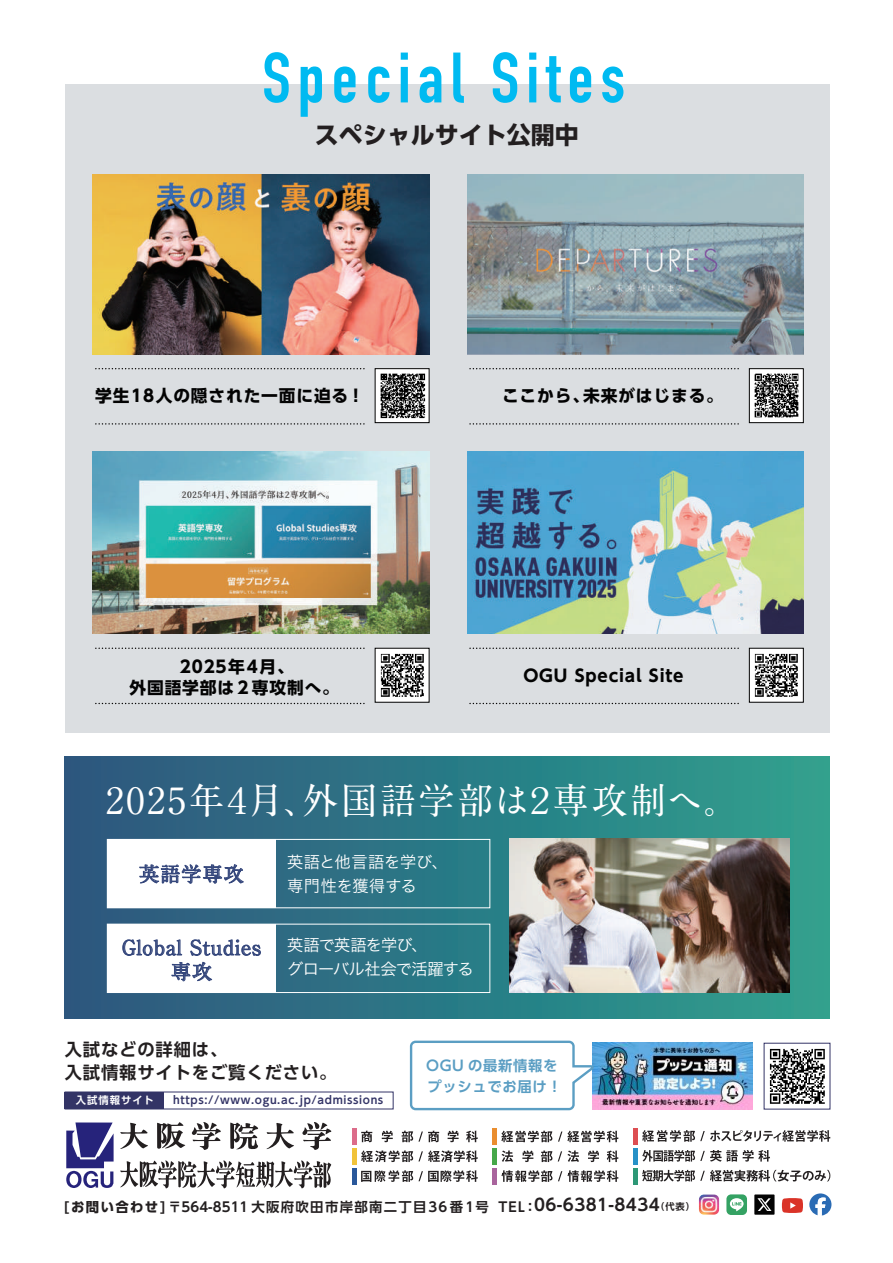
<style>
.page{position:relative;width:893px;height:1263px;background:#fff}
.page>*{position:absolute;margin:0;border:0;box-sizing:border-box;transform-origin:0 0}
.t1{font:700 70.05px "DIN Condensed";letter-spacing:.1em;color:#00baf1}
.t2{font:700 36.3px "A1 Mincho Std";letter-spacing:.07em;color:#fff}
.t3{font:700 24px "UD Shin Go Pr 6 N";color:#231f20}
.t4{font:700 20.25px/24.3px "A1 Mincho Std";letter-spacing:.04em;color:#35477c;text-align:center}
.t5{font:700 17.25px/23px "UD Shin Go Pr 6 N De";letter-spacing:.05em;color:#231f20}
.t6{font:700 16.8px/21px "UD Shin Go Pr 6 N";letter-spacing:.05em;color:#030303;text-align:center}
.t7{font:16.2px/23.9px "Hira Kaku Std W3";letter-spacing:-.035em;color:#fff}
.t8{font:16.2px/23.9px "Hira Kaku Std W3";letter-spacing:-.01em;color:#fff}
.t9{font:700 14.25px/20.7px "UD Shin Go Pr 6 N De";letter-spacing:.05em;color:#5b9ec3}
.t10{font:700 13.35px "UD Shin Go Pr 6 N De";letter-spacing:.1em;color:#231f20}
.t11{font:700 10.8px "UD Shin Go Pr 6 N De";letter-spacing:.06em;color:#333466}
.t12{font:700 10.35px "UD Shin Go Pr 6 N De";letter-spacing:.1em;color:#fff}
.s1{font-family:"UD Shin Go Pr 6 N"}
.s2{font-size:16.65px}
.s3{font-size:9.3px}
</style>
<div class="page">
<div style="left:65px;top:84px;width:764px;height:648px;background:#dbdee1"></div>
<div style="left:65px;top:756px;width:764px;height:262px;background:linear-gradient(to right,#2d567f,#30a08d)"></div>
<img style="left:510px;top:838px;width:279px;height:154px">
<div style="left:107px;top:839px;width:169px;height:69px;background:#fff"></div>
<div style="left:107px;top:925px;width:169px;height:68px;background:#fff"></div>
<div style="left:107px;top:839px;width:383px;height:69px;border:1px solid #fff"></div>
<svg style="left:139px;top:864px;width:105px;height:20px"></svg>
<div style="left:107px;top:924px;width:383px;height:69px;border:1px solid #fff"></div>
<svg style="left:122px;top:939px;width:139px;height:42px"></svg>
<div style="left:749px;top:368px;width:54px;height:55px;background:#fff"></div>
<svg style="left:361px;top:1131px;width:11px;height:11px"></svg>
<svg style="left:382px;top:1130px;width:11px;height:12px"></svg>
<svg style="left:402px;top:1131px;width:37px;height:11px"></svg>
<svg style="left:448px;top:1130px;width:11px;height:12px"></svg>
<svg style="left:466px;top:1131px;width:12px;height:11px"></svg>
<svg style="left:361px;top:1150px;width:117px;height:12px"></svg>
<svg style="left:361px;top:1170px;width:117px;height:12px"></svg>
<div style="left:352px;top:1168px;width:5px;height:17px;background:#2a589b"></div>
<div style="left:352px;top:1148px;width:5px;height:17px;background:#f1c33a"></div>
<div style="left:352px;top:1128px;width:5px;height:16px;background:#dc6c8a"></div>
<svg style="left:642px;top:1130px;width:188px;height:12px"></svg>
<svg style="left:642px;top:1150px;width:128px;height:11px"></svg>
<svg style="left:642px;top:1170px;width:188px;height:11px"></svg>
<div style="left:492px;top:1168px;width:5px;height:17px;background:#a9649d"></div>
<div style="left:492px;top:1148px;width:5px;height:17px;background:#46a849"></div>
<div style="left:492px;top:1128px;width:5px;height:16px;background:#ea8e2f"></div>
<div style="left:633px;top:1168px;width:5px;height:17px;background:#2d9876"></div>
<div style="left:633px;top:1148px;width:5px;height:17px;background:#2791c7"></div>
<div style="left:633px;top:1128px;width:5px;height:16px;background:#dd4e52"></div>
<svg style="left:501px;top:1130px;width:51px;height:12px"></svg>
<svg style="left:558px;top:1130px;width:60px;height:12px"></svg>
<svg style="left:501px;top:1150px;width:12px;height:12px"></svg>
<svg style="left:522px;top:1150px;width:11px;height:12px"></svg>
<svg style="left:541px;top:1150px;width:11px;height:12px"></svg>
<svg style="left:558px;top:1150px;width:21px;height:12px"></svg>
<svg style="left:588px;top:1150px;width:11px;height:12px"></svg>
<svg style="left:607px;top:1150px;width:11px;height:12px"></svg>
<svg style="left:501px;top:1170px;width:51px;height:12px"></svg>
<svg style="left:558px;top:1170px;width:60px;height:12px"></svg>
<div style="left:65px;top:1092px;width:99px;height:17px;background:#333466"></div>
<img style="left:377px;top:371px;width:50px;height:50px">
<div style="left:375px;top:368px;width:54px;height:55px;border:1px solid #030303"></div>
<svg style="left:95px;top:368px;width:269px;height:1px"></svg>
<svg style="left:95px;top:423px;width:269px;height:2px"></svg>
<img style="left:93px;top:175px;width:337px;height:179px">
<img style="left:754px;top:373px;width:45px;height:45px">
<div style="left:749px;top:368px;width:55px;height:55px;border:1px solid #030303"></div>
<svg style="left:469px;top:368px;width:269px;height:1px"></svg>
<svg style="left:469px;top:423px;width:269px;height:2px"></svg>
<img style="left:467px;top:175px;width:337px;height:179px">
<img style="left:377px;top:650px;width:50px;height:50px">
<svg style="left:95px;top:647px;width:269px;height:2px"></svg>
<svg style="left:95px;top:703px;width:269px;height:1px"></svg>
<img style="left:93px;top:451px;width:337px;height:183px">
<img style="left:751px;top:650px;width:51px;height:50px">
<div style="left:749px;top:648px;width:55px;height:54px;border:1px solid #030303"></div>
<img style="left:769px;top:1048px;width:56px;height:56px">
<svg style="left:469px;top:647px;width:269px;height:2px"></svg>
<svg style="left:469px;top:703px;width:269px;height:1px"></svg>
<img style="left:596px;top:1042px;width:156px;height:68px">
<img style="left:467px;top:451px;width:337px;height:183px">
<svg style="left:409px;top:1040px;width:187px;height:71px"></svg>
<img style="left:699px;top:1194px;width:20px;height:21px">
<svg style="left:754px;top:1194px;width:20px;height:21px"></svg>
<div style="left:726px;top:1194px;width:21px;height:21px;background:#34a263;border-radius:5px"></div>
<svg style="left:730px;top:1198px;width:14px;height:13px"></svg>
<svg style="left:782px;top:1198px;width:21px;height:15px"></svg>
<svg style="left:809px;top:1193px;width:22px;height:22px"></svg>
<svg style="left:66px;top:1122px;width:48px;height:66px"></svg>
<svg style="left:120px;top:1123px;width:28px;height:26px"></svg>
<svg style="left:157px;top:1122px;width:28px;height:27px"></svg>
<svg style="left:230px;top:1122px;width:28px;height:27px"></svg>
<svg style="left:192px;top:1122px;width:29px;height:28px"></svg>
<svg style="left:267px;top:1123px;width:27px;height:26px"></svg>
<svg style="left:302px;top:1122px;width:29px;height:28px"></svg>
<svg style="left:120px;top:1160px;width:211px;height:28px"></svg>
<h1 class="t1" style="left:262px;top:37px;width:364px">Special Sites</h1>
<h3 class="t3" style="left:315px;top:115px;width:265px">スペシャルサイト公開中</h3>
<p class="t6" style="left:95px;top:385px;width:271px">学生18人の隠された一面に迫る！</p>
<p class="t6" style="left:502px;top:384px;width:222px">ここから、未来がはじまる。</p>
<p class="t6" style="left:130px;top:655px;width:211px">2025年4月、<br>外国語学部は 2 専攻制へ。</p>
<p class="t6" style="left:523px;top:665px;width:162px">OGU Special Site</p>
<h2 class="t2" style="left:106px;top:771px;width:635px">2025年４月、外国語学部は２専攻制へ。</h2>
<p class="t4" style="left:139px;top:859px;width:106px">英語学専攻</p>
<p class="t8" style="left:287px;top:849px;width:162px">英語と他言語を学び、専門性を獲得する</p>
<p class="t4" style="left:122px;top:932px;width:140px">Global Studies専攻</p>
<p class="t7" style="left:287px;top:933px;width:188px">英語で英語を学び、<br>グローバル社会で活躍する</p>
<p class="t5" style="left:65px;top:1038px;width:273px">入試などの詳細は、<br>入試情報サイトをご覧ください。</p>
<p class="t12" style="left:76px;top:1092px;width:79px">入試情報サイト</p>
<p class="t11" style="left:173px;top:1091px;width:212px">https://www.ogu.ac.jp/admissions</p>
<p class="t9" style="left:426px;top:1055px;width:137px">OGU の最新情報をプッシュでお届け！</p>
<p class="t10" style="left:64px;top:1196px;width:633px"><span class="s1">[お問い合わせ]</span>〒564-8511 大阪府吹田市岸部南二丁目36番1号 TEL：<span class="s2">06-6381-8434</span><span class="s3">（代表）</span></p>
</div>
